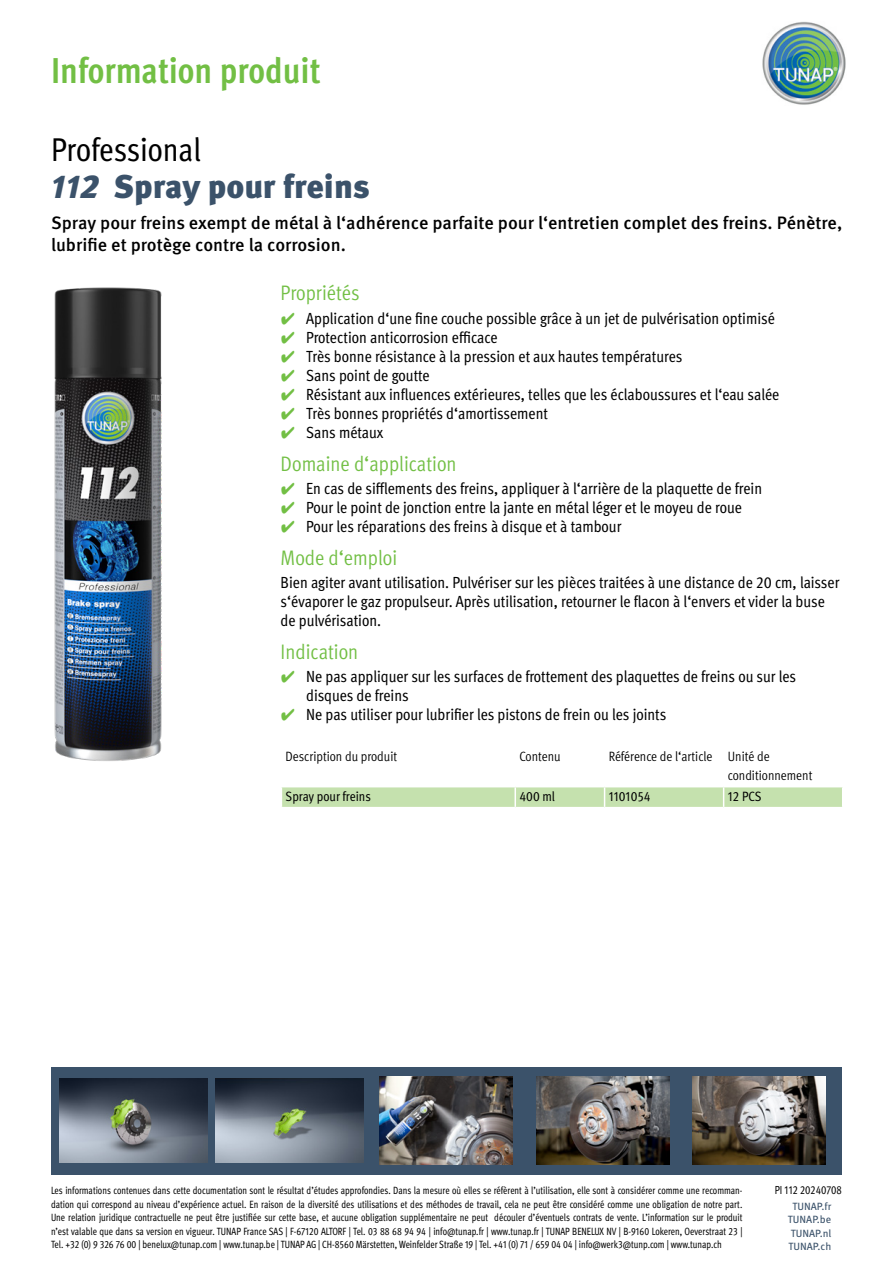
<style>
.page{position:relative;width:893px;height:1263px;background:#fff}
.page>*{position:absolute;margin:0;border:0;box-sizing:border-box;transform-origin:0 0}
.t1{font:700 condensed 36px "Meta Pro";color:#72bf44}
.t2{font:900 33px "Meta Pro";letter-spacing:-.005em;color:#3b526a}
.t3{font:condensed 33px "Meta Pro";letter-spacing:-.005em;color:#000}
.t4{font:condensed 21px "Meta Pro";color:#72bf44}
.t5{font:500 18px/21.6px "Meta Pro";color:#000}
.t6{font:condensed 16.2px/19px "Meta Pro";color:#000}
.t7{font:condensed 13.5px/19.2px "Meta Pro";color:#000}
.t8{font:condensed 13.5px "Meta Pro";color:#000}
.t9{font:condensed 11.7px "Meta Pro";color:#000;scale:.92 1}
.t10{font:condensed 10.5px/13.5px "Meta Pro";color:#000;text-align:justify;scale:.92 1}
.t11{font:10.5px/13.5px "Meta Pro";color:#3b526a;text-align:center}
.s1{font-style:italic}
.s2{font-family:"Wuerth Global";font-stretch:normal;color:#72bf44}
</style>
<div class="page">
<img style="left:762px;top:21px;width:84px;height:84px">
<div style="left:51px;top:1068px;width:790px;height:107px;background:#3b526a"></div>
<img style="left:59px;top:1079px;width:148px;height:83px">
<img style="left:216px;top:1079px;width:148px;height:83px">
<img style="left:380px;top:1076px;width:133px;height:89px">
<img style="left:536px;top:1076px;width:133px;height:89px">
<img style="left:693px;top:1076px;width:132px;height:89px">
<img style="left:54px;top:287px;width:108px;height:474px">
<svg style="left:281px;top:787px;width:562px;height:21px;background:#c9e3b4"></svg>
<hr style="left:724px;top:807px;width:119px;height:1px;background:#fff">
<h1 class="t1" style="left:51px;top:43px;width:271px">Information produit</h1>
<h2 class="t3" style="left:51px;top:125px;width:151px">Professional</h2>
<h2 class="t2" style="left:51px;top:161px;width:320px"><span class="s1">112</span> Spray pour freins</h2>
<p class="t5" style="left:51px;top:211px;width:793px">Spray pour freins exempt de métal à l‘adhérence parfaite pour l‘entretien complet des freins. Pénètre, lubrifie et protège contre la corrosion.</p>
<p class="t4" style="left:281px;top:278px;width:80px">Propriétés</p>
<p class="t6" style="left:281px;top:307px;width:496px"><span class="s2">✔</span> Application d‘une fine couche possible grâce à un jet de pulvérisation optimisé</p>
<p class="t6" style="left:281px;top:326px;width:218px"><span class="s2">✔</span> Protection anticorrosion efficace</p>
<p class="t6" style="left:281px;top:345px;width:403px"><span class="s2">✔</span> Très bonne résistance à la pression et aux hautes températures</p>
<p class="t6" style="left:281px;top:365px;width:150px"><span class="s2">✔</span> Sans point de goutte</p>
<p class="t6" style="left:281px;top:384px;width:500px"><span class="s2">✔</span> Résistant aux influences extérieures, telles que les éclaboussures et l‘eau salée</p>
<p class="t6" style="left:281px;top:403px;width:269px"><span class="s2">✔</span> Très bonnes propriétés d‘amortissement</p>
<p class="t6" style="left:281px;top:422px;width:104px"><span class="s2">✔</span> Sans métaux</p>
<p class="t4" style="left:281px;top:448px;width:177px">Domaine d‘application</p>
<p class="t6" style="left:281px;top:478px;width:483px"><span class="s2">✔</span> En cas de sifflements des freins, appliquer à l‘arrière de la plaquette de frein</p>
<p class="t6" style="left:281px;top:497px;width:463px"><span class="s2">✔</span> Pour le point de jonction entre la jante en métal léger et le moyeu de roue</p>
<p class="t6" style="left:281px;top:516px;width:342px"><span class="s2">✔</span> Pour les réparations des freins à disque et à tambour</p>
<p class="t4" style="left:281px;top:542px;width:118px">Mode d‘emploi</p>
<p class="t6" style="left:281px;top:572px;width:560px">Bien agiter avant utilisation. Pulvériser sur les pièces traitées à une distance de 20 cm, laisser s‘évaporer le gaz propulseur. Après utilisation, retourner le flacon à l‘envers et vider la buse de pulvérisation.</p>
<p class="t4" style="left:281px;top:636px;width:79px">Indication</p>
<p class="t6" style="left:306px;top:666px;width:491px;text-indent:-26px"><span class="s2">✔</span> Ne pas appliquer sur les surfaces de frottement des plaquettes de freins ou sur les disques de freins</p>
<p class="t6" style="left:281px;top:704px;width:387px"><span class="s2">✔</span> Ne pas utiliser pour lubrifier les pistons de frein ou les joints</p>
<p class="t7" style="left:286px;top:746px;width:113px">Description du produit</p>
<p class="t7" style="left:519px;top:746px;width:43px">Contenu</p>
<p class="t7" style="left:728px;top:746px;width:86px;text-indent:-119px">Référence de l‘article Unité de conditionnement</p>
<p class="t8" style="left:286px;top:786px;width:87px">Spray pour freins</p>
<p class="t8" style="left:519px;top:786px;width:37px">400 ml</p>
<p class="t8" style="left:609px;top:786px;width:43px">1101054</p>
<p class="t8" style="left:728px;top:786px;width:35px">12 PCS</p>
<p class="t10" style="left:51px;top:1183px;width:753px">Les informations contenues dans cette documentation sont le résultat d’études approfondies. Dans la mesure où elles se réfèrent à l’utilisation, elle sont à considérer comme une recomman&shy;dation qui correspond au niveau d’expérience actuel. En raison de la diversité des utilisations et des méthodes de travail, cela ne peut être considéré comme une obligation de notre part.<br>Une relation juridique contractuelle ne peut être justifiée sur cette base, et aucune obligation supplémentaire ne peut découler d’éventuels contrats de vente. L’information sur le produit n’est valable que dans sa version en vigueur. TUNAP France SAS | F-67120 ALTORF | Tel. 03 88 68 94 94 | info@tunap.fr | www.tunap.fr | TUNAP BENELUX NV | B-9160 Lokeren, Oeverstraat 23 | Tel. +32 (0) 9 326 76 00 | benelux@tunap.com | www.tunap.be | TUNAP AG | CH-8560 Märstetten, Weinfelder Straße 19 | Tel. +41 (0) 71 / 659 04 04 | info@werk3@tunp.com | www.tunap.ch</p>
<p class="t9" style="left:775px;top:1181px;width:74px">PI 112 20240708</p>
<p class="t11" style="left:788px;top:1198px;width:45px">TUNAP.fr<br>TUNAP.be<br>TUNAP.nl<br>TUNAP.ch</p>
</div>
